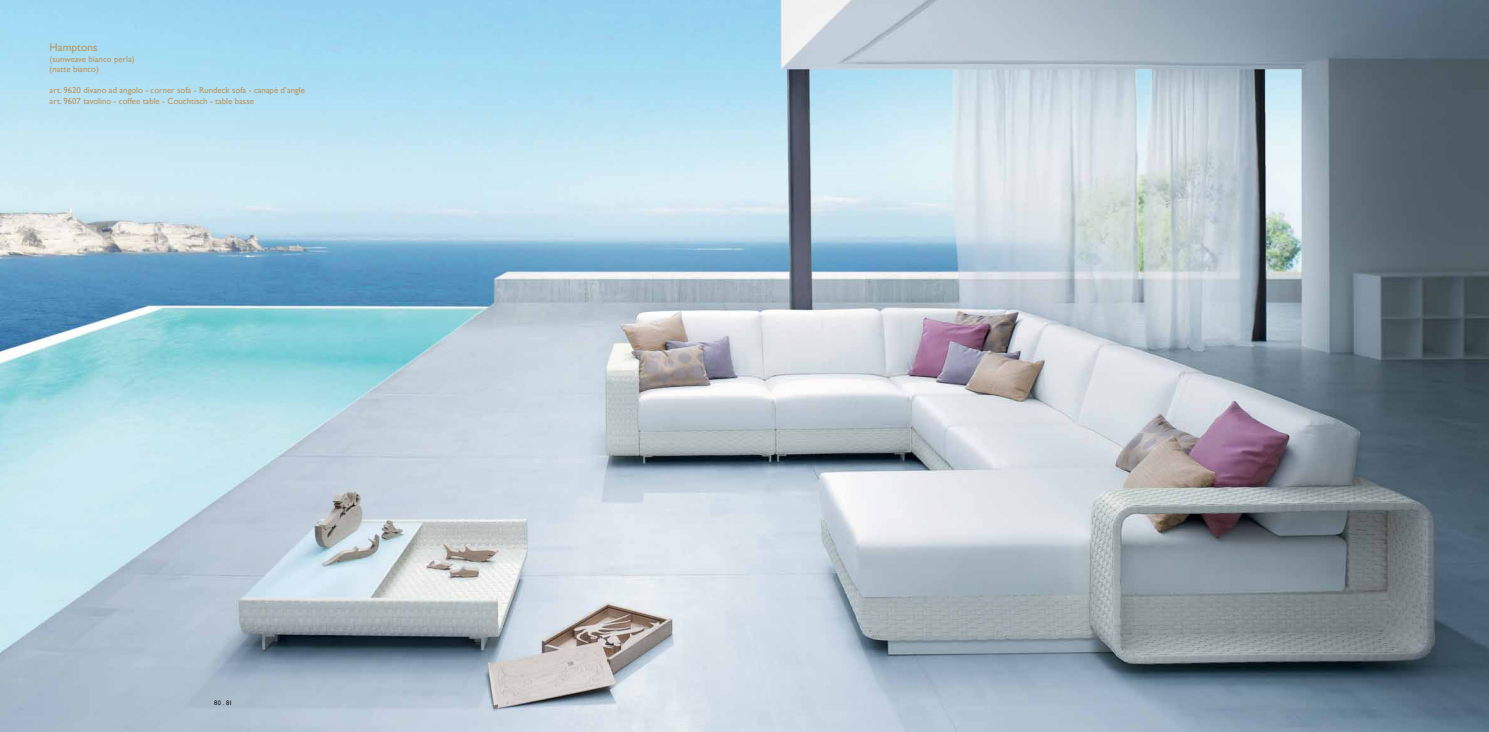
<style>
.page{position:relative;width:1489px;height:732px;background:#fff}
.page>*{position:absolute;margin:0;border:0;box-sizing:border-box;transform-origin:0 0}
.t1{font:11.38px "Gill Sans";color:#b99764}
.t2{font:8.75px/10.5px "Gill Sans";color:#b99764}
.t3{font:6.56px "Gill Sans";color:#221f1f}
</style>
<div class="page">
<img style="left:0;top:0;width:1488px;height:732px">
<h1 class="t1" style="left:50px;top:41px;width:49px">Hamptons</h1>
<p class="t2" style="left:50px;top:54px;width:86px">(sunweave bianco perla) (natte bianco)</p>
<p class="t2" style="left:50px;top:85px;width:257px">art. 9620 divano ad angolo - corner sofa - Rundeck sofa - canapé d’angle art. 9607 tavolino - coffee table - Couchtisch - table basse</p>
<p class="t3" style="left:214px;top:698px;width:20px">80 . 81</p>
</div>
